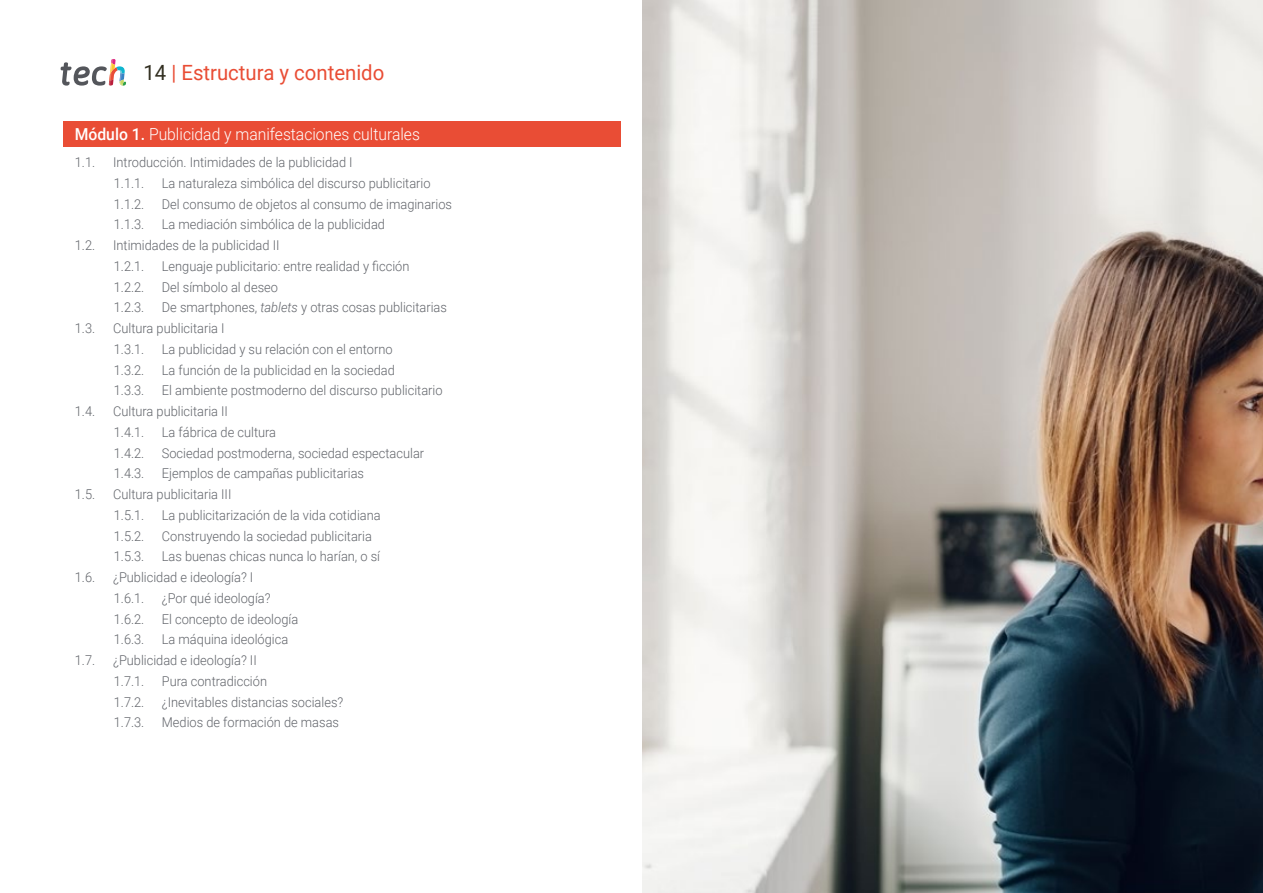
<style>
.page{position:relative;width:1263px;height:893px;background:#fff}
.page>*{position:absolute;margin:0;border:0;box-sizing:border-box;transform-origin:0 0}
.t1{font:21px "Roboto";color:#e94d35}
.t2{font:300 16.5px "Roboto";color:#fff;scale:.95 1}
.t3{font:300 13.5px/20.7px "Roboto";color:#61646a;scale:.95 1}
.s1{color:#312e20}
.s2{font-weight:500}
.s3{font-style:italic}
</style>
<div class="page">
<svg style="left:61px;top:59px;width:65px;height:27px"></svg>
<div style="left:64px;top:121px;width:557px;height:25px;background:#e94d35"></div>
<img style="left:642px;top:0;width:621px;height:893px">
<h1 class="t1" style="left:144px;top:57px;width:242px"><span class="s1">14</span> | Estructura y contenido</h1>
<p class="t2" style="left:75px;top:123px;width:365px"><span class="s2">Módulo 1.</span> Publicidad y manifestaciones culturales</p>
<p class="t3" style="left:75px;top:151px;width:23px">1.1.</p>
<p class="t3" style="left:113px;top:151px;width:254px">Introducción. Intimidades de la publicidad I<br>1.1.1.</p>
<p class="t3" style="left:162px;top:172px;width:284px">La naturaleza simbólica del discurso publicitario</p>
<p class="t3" style="left:114px;top:193px;width:34px">1.1.2.</p>
<p class="t3" style="left:162px;top:193px;width:307px">Del consumo de objetos al consumo de imaginarios</p>
<p class="t3" style="left:114px;top:214px;width:34px">1.1.3.</p>
<p class="t3" style="left:162px;top:214px;width:236px">La mediación simbólica de la publicidad</p>
<p class="t3" style="left:75px;top:234px;width:23px">1.2.</p>
<p class="t3" style="left:113px;top:234px;width:177px">Intimidades de la publicidad II<br>1.2.1.</p>
<p class="t3" style="left:162px;top:255px;width:262px">Lenguaje publicitario: entre realidad y ficción</p>
<p class="t3" style="left:114px;top:276px;width:34px">1.2.2.</p>
<p class="t3" style="left:162px;top:276px;width:124px">Del símbolo al deseo</p>
<p class="t3" style="left:114px;top:297px;width:34px">1.2.3.</p>
<p class="t3" style="left:162px;top:297px;width:302px">De smartphones, <span class="s3">tablets</span> y otras cosas publicitarias</p>
<p class="t3" style="left:75px;top:317px;width:23px">1.3.</p>
<p class="t3" style="left:113px;top:317px;width:119px">Cultura publicitaria I<br>1.3.1.</p>
<p class="t3" style="left:162px;top:338px;width:244px">La publicidad y su relación con el entorno</p>
<p class="t3" style="left:114px;top:359px;width:34px">1.3.2.</p>
<p class="t3" style="left:162px;top:359px;width:247px">La función de la publicidad en la sociedad</p>
<p class="t3" style="left:114px;top:380px;width:34px">1.3.3.</p>
<p class="t3" style="left:162px;top:380px;width:297px">El ambiente postmoderno del discurso publicitario</p>
<p class="t3" style="left:75px;top:400px;width:23px">1.4.</p>
<p class="t3" style="left:113px;top:400px;width:122px">Cultura publicitaria II<br>1.4.1.</p>
<p class="t3" style="left:162px;top:421px;width:122px">La fábrica de cultura</p>
<p class="t3" style="left:114px;top:442px;width:34px">1.4.2.</p>
<p class="t3" style="left:162px;top:442px;width:278px">Sociedad postmoderna, sociedad espectacular</p>
<p class="t3" style="left:114px;top:463px;width:34px">1.4.3.</p>
<p class="t3" style="left:162px;top:463px;width:214px">Ejemplos de campañas publicitarias</p>
<p class="t3" style="left:75px;top:483px;width:23px">1.5.</p>
<p class="t3" style="left:113px;top:483px;width:126px">Cultura publicitaria III<br>1.5.1.</p>
<p class="t3" style="left:162px;top:504px;width:232px">La publicitarización de la vida cotidiana</p>
<p class="t3" style="left:114px;top:525px;width:34px">1.5.2.</p>
<p class="t3" style="left:162px;top:525px;width:223px">Construyendo la sociedad publicitaria</p>
<p class="t3" style="left:114px;top:546px;width:34px">1.5.3.</p>
<p class="t3" style="left:162px;top:546px;width:231px">Las buenas chicas nunca lo harían, o sí</p>
<p class="t3" style="left:75px;top:566px;width:23px">1.6.</p>
<p class="t3" style="left:113px;top:566px;width:149px">¿Publicidad e ideología? I<br>1.6.1.</p>
<p class="t3" style="left:162px;top:587px;width:116px">¿Por qué ideología?</p>
<p class="t3" style="left:114px;top:608px;width:34px">1.6.2.</p>
<p class="t3" style="left:162px;top:608px;width:145px">El concepto de ideología</p>
<p class="t3" style="left:114px;top:629px;width:34px">1.6.3.</p>
<p class="t3" style="left:162px;top:629px;width:135px">La máquina ideológica</p>
<p class="t3" style="left:75px;top:649px;width:23px">1.7.</p>
<p class="t3" style="left:113px;top:649px;width:153px">¿Publicidad e ideología? II<br>1.7.1.</p>
<p class="t3" style="left:162px;top:670px;width:112px">Pura contradicción</p>
<p class="t3" style="left:114px;top:691px;width:34px">1.7.2.</p>
<p class="t3" style="left:162px;top:691px;width:193px">¿Inevitables distancias sociales?</p>
<p class="t3" style="left:114px;top:712px;width:34px">1.7.3.</p>
<p class="t3" style="left:162px;top:712px;width:188px">Medios de formación de masas</p>
</div>
